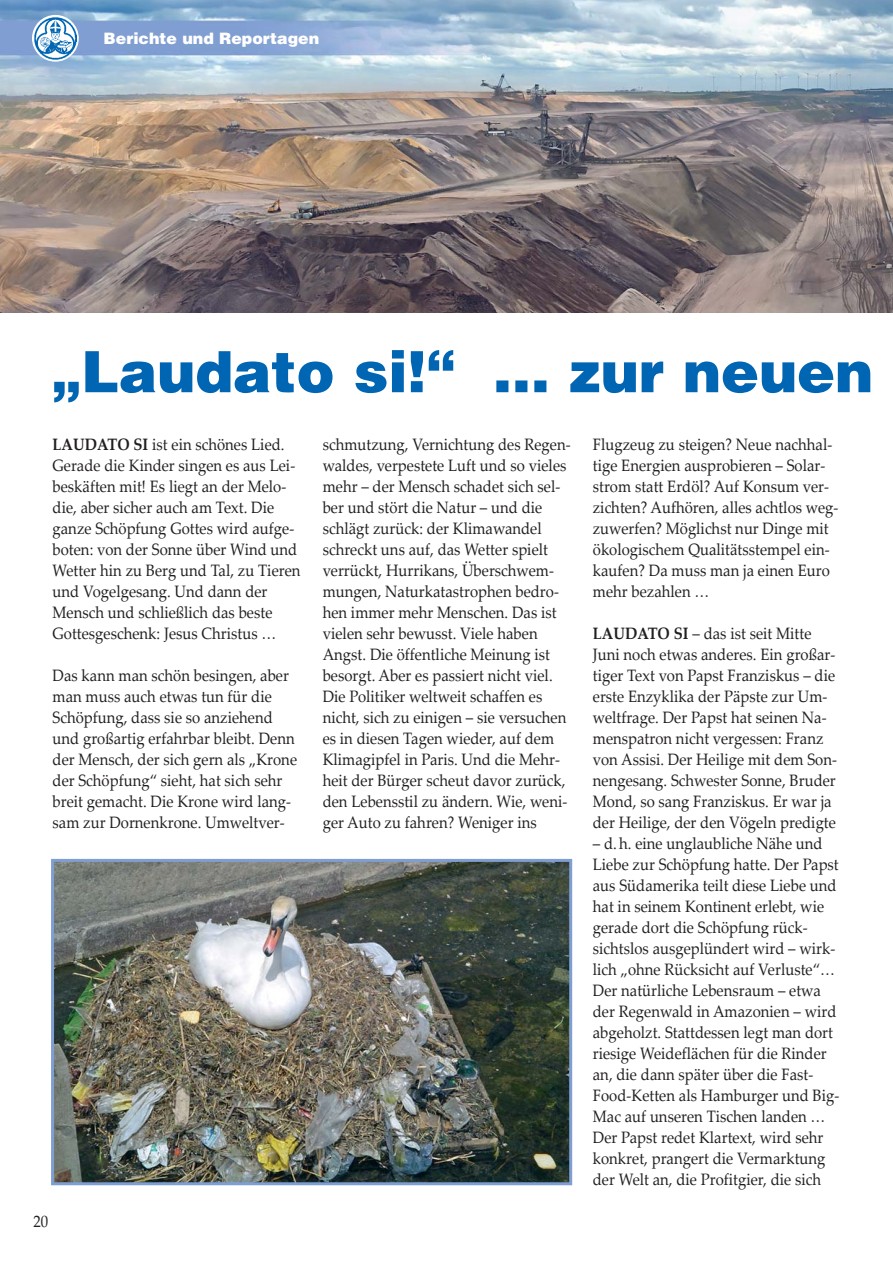
<style>
.page{position:relative;width:893px;height:1263px;background:#fff}
.page>*{position:absolute;margin:0;border:0;box-sizing:border-box;transform-origin:0 0}
.t1{font:900 57px "Helvetica";color:#0066b3}
.t2{font:16.5px/21px "Palatino Linotype";color:#231f20;scale:.9 1}
.t3{font:900 15.75px "Helvetica";color:#fff}
.s1{font-weight:700}
</style>
<div class="page">
<img style="left:0;top:0;width:892px;height:313px">
<svg style="left:32px;top:15px;width:47px;height:47px"></svg>
<img style="left:34px;top:17px;width:43px;height:43px">
<img style="left:55px;top:863px;width:513px;height:318px">
<div style="left:51px;top:859px;width:521px;height:326px;border:3px solid #7f9fd3"></div>
<p class="t3" style="left:104px;top:32px;width:217px">Berichte und Reportagen</p>
<h1 class="t1" style="left:53px;top:351px;width:822px">„Laudato si!“ … zur neuen</h1>
<p class="t2" style="left:53px;top:436px;width:277px"><span class="s1">LAUDATO SI</span> ist ein schönes Lied.<br>Gerade die Kinder singen es aus Lei&shy;beskäften mit! Es liegt an der Melo&shy;die, aber sicher auch am Text. Die ganze Schöpfung Gottes wird aufge&shy;boten: von der Sonne über Wind und Wetter hin zu Berg und Tal, zu Tieren und Vogelgesang. Und dann der Mensch und schließlich das beste Gottesgeschenk: Jesus Christus …</p>
<p class="t2" style="left:53px;top:667px;width:273px">Das kann man schön besingen, aber man muss auch etwas tun für die Schöpfung, dass sie so anziehend und großartig erfahrbar bleibt. Denn der Mensch, der sich gern als „Krone der Schöpfung“ sieht, hat sich sehr breit gemacht. Die Krone wird lang&shy;sam zur Dornenkrone. Umweltver-</p>
<p class="t2" style="left:323px;top:436px;width:277px">schmutzung, Vernichtung des Regen&shy;waldes, verpestete Luft und so vieles mehr – der Mensch schadet sich sel&shy;ber und stört die Natur – und die schlägt zurück: der Klimawandel schreckt uns auf, das Wetter spielt verrückt, Hurrikans, Überschwem&shy;mungen, Naturkatastrophen bedro&shy;hen immer mehr Menschen. Das ist vielen sehr bewusst. Viele haben Angst. Die öffentliche Meinung ist besorgt. Aber es passiert nicht viel.<br>Die Politiker weltweit schaffen es nicht, sich zu einigen – sie versuchen es in diesen Tagen wieder, auf dem Klimagipfel in Paris. Und die Mehr&shy;heit der Bürger scheut davor zurück, den Lebensstil zu ändern. Wie, weni&shy;ger Auto zu fahren? Weniger ins</p>
<p class="t2" style="left:593px;top:436px;width:274px">Flugzeug zu steigen? Neue nachhal&shy;tige Energien ausprobieren – Solar&shy;strom statt Erdöl? Auf Konsum ver&shy;zichten? Aufhören, alles achtlos weg&shy;zuwerfen? Möglichst nur Dinge mit ökologischem Qualitätsstempel ein&shy;kaufen? Da muss man ja einen Euro mehr bezahlen …</p>
<p class="t2" style="left:593px;top:625px;width:273px"><span class="s1">LAUDATO SI</span> – das ist seit Mitte Juni noch etwas anderes. Ein großar&shy;tiger Text von Papst Franziskus – die erste Enzyklika der Päpste zur Um&shy;weltfrage. Der Papst hat seinen Na&shy;menspatron nicht vergessen: Franz von Assisi. Der Heilige mit dem Son&shy;nengesang. Schwester Sonne, Bruder Mond, so sang Franziskus. Er war ja der Heilige, der den Vögeln predigte</p>
<p class="t2" style="left:593px;top:835px;width:275px">– d. h. eine unglaubliche Nähe und Liebe zur Schöpfung hatte. Der Papst aus Südamerika teilt diese Liebe und hat in seinem Kontinent erlebt, wie gerade dort die Schöpfung rück&shy;sichtslos ausgeplündert wird – wirk&shy;lich „ohne Rücksicht auf Verluste“… Der natürliche Lebensraum – etwa der Regenwald in Amazonien – wird abgeholzt. Stattdessen legt man dort riesige Weideflächen für die Rinder an, die dann später über die Fast-Food-Ketten als Hamburger und Big-Mac auf unseren Tischen landen … Der Papst redet Klartext, wird sehr konkret, prangert die Vermarktung der Welt an, die Profitgier, die sich</p>
<p class="t2" style="left:33px;top:1213px;width:18px">20</p>
</div>
